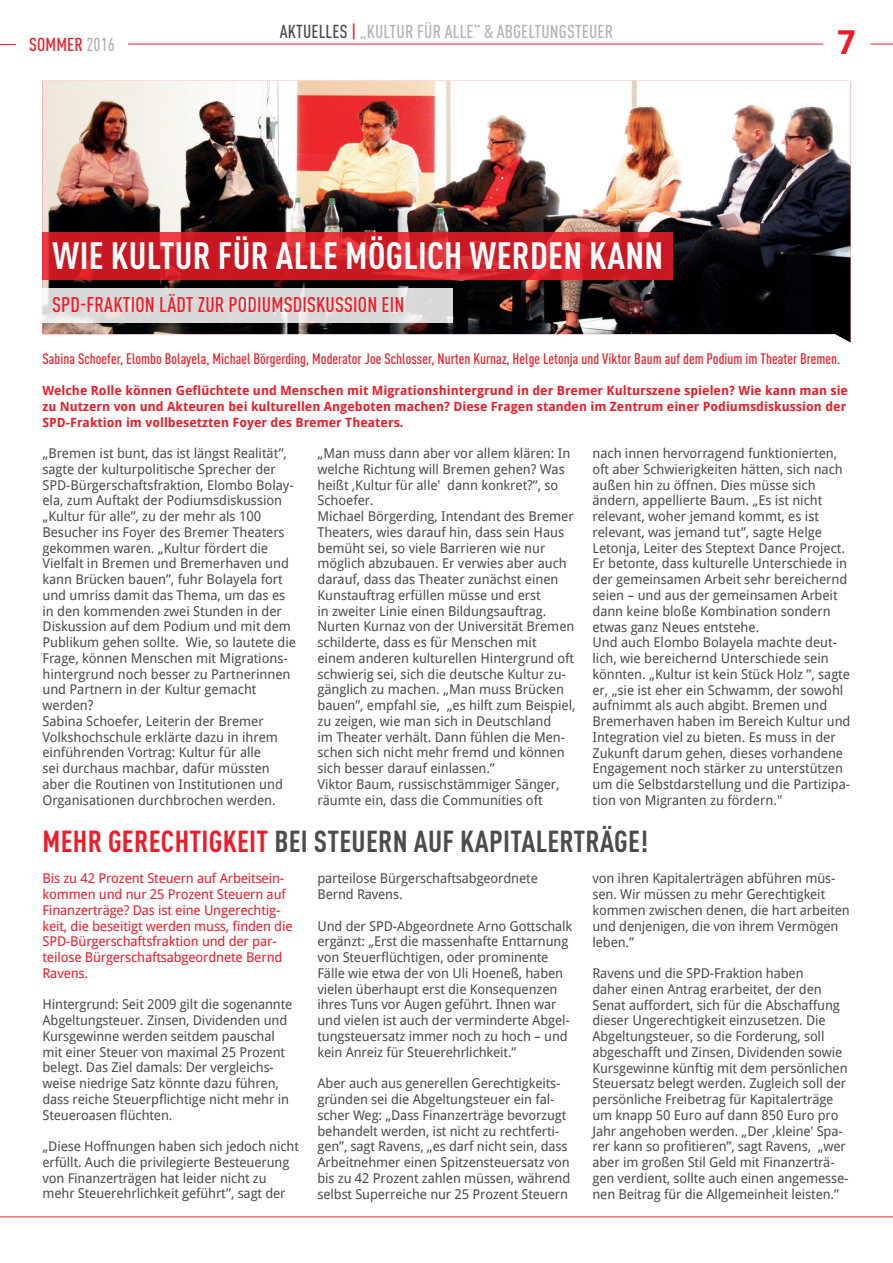
<style>
.page{position:relative;width:893px;height:1263px;background:#fff}
.page>*{position:absolute;margin:0;border:0;box-sizing:border-box;transform-origin:0 0}
.t1{font:700 condensed 37.5px "DINOT";letter-spacing:.01em;color:#fff}
.t2{font:700 33px "Droid Sans Pro";color:#ee1c28}
.t3{font:700 condensed 30px "DINOT";letter-spacing:.01em;color:#4b4c4d}
.t4{font:500 condensed 21px "DINOT";letter-spacing:.01em;color:#ee1c28}
.t5{font:500 condensed 18.6px "DINOT";letter-spacing:.01em;color:#b2b3b7}
.t6{font:500 condensed 18.6px "DINOT";letter-spacing:.01em;color:#ee1c28}
.t7{font:500 condensed 15px "DINOT";letter-spacing:.005em;color:#ee1c28}
.t8{font:13.5px/15.8px "Droid Sans Pro";letter-spacing:-.005em;color:#4b4c4d}
.t9{font:13.5px/15.8px "Droid Sans Pro";letter-spacing:-.01em;color:#ee1c28}
.t10{font:700 12.75px/15.8px "Droid Sans Pro";letter-spacing:.005em;color:#ee1c28}
.s1{color:#b2b3b7}
.s2{color:#4b4c4d}
.s3{color:#ee1c28}
</style>
<div class="page">
<hr style="left:0;top:1216px;width:893px;height:1px;background:#ee1c28">
<hr style="left:128px;top:44px;width:695px;height:1px;background:#ee1c28">
<svg style="left:0;top:44px;width:16px;height:1px"></svg>
<svg style="left:870px;top:44px;width:23px;height:1px"></svg>
<img style="left:43px;top:81px;width:807px;height:261px">
<svg style="left:43px;top:232px;width:630px;height:48px;background:#d11e28"></svg>
<svg style="left:43px;top:289px;width:410px;height:34px;background:#dcdbdb"></svg>
<h3 class="t6" style="left:29px;top:33px;width:87px">SOMMER <span class="s1">2016</span></h3>
<h3 class="t5" style="left:280px;top:20px;width:335px"><span class="s2">AKTUELLES</span> <span class="s3">|</span> „KULTUR FÜR ALLE” &amp; ABGELTUNGSTEUER</h3>
<h1 class="t1" style="left:53px;top:233px;width:612px">WIE KULTUR FÜR ALLE MÖGLICH WERDEN KANN</h1>
<h3 class="t4" style="left:52px;top:292px;width:354px">SPD-FRAKTION LÄDT ZUR PODIUMSDISKUSSION EIN</h3>
<h2 class="t2" style="left:837px;top:19px;width:20px">7</h2>
<p class="t7" style="left:42px;top:349px;width:799px">Sabina Schoefer, Elombo Bolayela, Michael Börgerding, Moderator Joe Schlosser, Nurten Kurnaz, Helge Letonja und Viktor Baum auf dem Podium im Theater Bremen.</p>
<p class="t10" style="left:43px;top:382px;width:807px">Welche Rolle können Geflüchtete und Menschen mit Migrationshintergrund in der Bremer Kulturszene spielen? Wie kann man sie zu Nutzern von und Akteuren bei kulturellen Angeboten machen? Diese Fragen standen im Zentrum einer Podiumsdiskussion der<br>SPD-Fraktion im vollbesetzten Foyer des Bremer Theaters.</p>
<p class="t8" style="left:43px;top:445px;width:255px">„Bremen ist bunt, das ist längst Realität”, sagte der kulturpolitische Sprecher der SPD-Bürgerschaftsfraktion, Elombo Bolay&shy;ela, zum Auftakt der Podiumsdiskussion „Kultur für alle”, zu der mehr als 100<br>Besucher ins Foyer des Bremer Theaters gekommen waren. „Kultur fördert die Vielfalt in Bremen und Bremerhaven und kann Brücken bauen”, fuhr Bolayela fort und umriss damit das Thema, um das es in den kommenden zwei Stunden in der Diskussion auf dem Podium und mit dem Publikum gehen sollte. Wie, so lautete die Frage, können Menschen mit Migrations&shy;hintergrund noch besser zu Partnerinnen und Partnern in der Kultur gemacht werden?<br>Sabina Schoefer, Leiterin der Bremer Volkshochschule erklärte dazu in ihrem einführenden Vortrag: Kultur für alle<br>sei durchaus machbar, dafür müssten aber die Routinen von Institutionen und Organisationen durchbrochen werden.</p>
<p class="t8" style="left:317px;top:445px;width:259px">„Man muss dann aber vor allem klären: In welche Richtung will Bremen gehen? Was heißt ,Kultur für alle' dann konkret?”, so Schoefer.<br>Michael Börgerding, Intendant des Bremer Theaters, wies darauf hin, dass sein Haus bemüht sei, so viele Barrieren wie nur möglich abzubauen. Er verwies aber auch darauf, dass das Theater zunächst einen Kunstauftrag erfüllen müsse und erst<br>in zweiter Linie einen Bildungsauftrag.<br>Nurten Kurnaz von der Universität Bremen schilderte, dass es für Menschen mit einem anderen kulturellen Hintergrund oft schwierig sei, sich die deutsche Kultur zu&shy;gänglich zu machen. „Man muss Brücken bauen”, empfahl sie, „es hilft zum Beispiel, zu zeigen, wie man sich in Deutschland<br>im Theater verhält. Dann fühlen die Men&shy;schen sich nicht mehr fremd und können sich besser darauf einlassen.”<br>Viktor Baum, russischstämmiger Sänger, räumte ein, dass die Communities oft</p>
<p class="t8" style="left:592px;top:445px;width:260px">nach innen hervorragend funktionierten, oft aber Schwierigkeiten hätten, sich nach außen hin zu öffnen. Dies müsse sich ändern, appellierte Baum. „Es ist nicht relevant, woher jemand kommt, es ist relevant, was jemand tut”, sagte Helge Letonja, Leiter des Steptext Dance Project.<br>Er betonte, dass kulturelle Unterschiede in der gemeinsamen Arbeit sehr bereichernd seien – und aus der gemeinsamen Arbeit dann keine bloße Kombination sondern etwas ganz Neues entstehe.<br>Und auch Elombo Bolayela machte deut&shy;lich, wie bereichernd Unterschiede sein könnten. „Kultur ist kein Stück Holz ”, sagte er, „sie ist eher ein Schwamm, der sowohl aufnimmt als auch abgibt. Bremen und Bremerhaven haben im Bereich Kultur und Integration viel zu bieten. Es muss in der Zukunft darum gehen, dieses vorhandene Engagement noch stärker zu unterstützen um die Selbstdarstellung und die Partizipa&shy;tion von Migranten zu fördern."</p>
<h3 class="t3" style="left:42px;top:823px;width:607px"><span class="s3">MEHR GERECHTIGKEIT</span> BEI STEUERN AUF KAPITALERTRÄGE!</h3>
<p class="t9" style="left:42px;top:870px;width:252px">Bis zu 42 Prozent Steuern auf Arbeitsein&shy;kommen und nur 25 Prozent Steuern auf Finanzerträge? Das ist eine Ungerechtig&shy;keit, die beseitigt werden muss, finden die SPD-Bürgerschaftsfraktion und der par&shy;teilose Bürgerschaftsabgeordnete Bernd Ravens.</p>
<p class="t8" style="left:42px;top:996px;width:251px">Hintergrund: Seit 2009 gilt die sogenannte Abgeltungsteuer. Zinsen, Dividenden und Kursgewinne werden seitdem pauschal mit einer Steuer von maximal 25 Prozent belegt. Das Ziel damals: Der vergleichs&shy;weise niedrige Satz könnte dazu führen, dass reiche Steuerpflichtige nicht mehr in Steueroasen flüchten.</p>
<p class="t8" style="left:42px;top:1138px;width:258px">„Diese Hoffnungen haben sich jedoch nicht erfüllt. Auch die privilegierte Besteuerung von Finanzerträgen hat leider nicht zu mehr Steuerehrlichkeit geführt”, sagt der</p>
<p class="t8" style="left:317px;top:870px;width:222px">parteilose Bürgerschaftsabgeordnete<br>Bernd Ravens.</p>
<p class="t8" style="left:317px;top:917px;width:256px">Und der SPD-Abgeordnete Arno Gottschalk ergänzt: „Erst die massenhafte Enttarnung von Steuerflüchtigen, oder prominente Fälle wie etwa der von Uli Hoeneß, haben vielen überhaupt erst die Konsequenzen ihres Tuns vor Augen geführt. Ihnen war und vielen ist auch der verminderte Abgel&shy;tungsteuersatz immer noch zu hoch – und kein Anreiz für Steuerehrlichkeit.”</p>
<p class="t8" style="left:317px;top:1075px;width:254px">Aber auch aus generellen Gerechtigkeits&shy;gründen sei die Abgeltungsteuer ein fal&shy;scher Weg: „Dass Finanzerträge bevorzugt behandelt werden, ist nicht zu rechtferti&shy;gen”, sagt Ravens, „es darf nicht sein, dass Arbeitnehmer einen Spitzensteuersatz von bis zu 42 Prozent zahlen müssen, während selbst Superreiche nur 25 Prozent Steuern</p>
<p class="t8" style="left:592px;top:870px;width:259px">von ihren Kapitalerträgen abführen müs&shy;sen. Wir müssen zu mehr Gerechtigkeit kommen zwischen denen, die hart arbeiten und denjenigen, die von ihrem Vermögen leben.”</p>
<p class="t8" style="left:592px;top:965px;width:258px">Ravens und die SPD-Fraktion haben<br>daher einen Antrag erarbeitet, der den Senat auffordert, sich für die Abschaffung dieser Ungerechtigkeit einzusetzen. Die Abgeltungsteuer, so die Forderung, soll abgeschafft und Zinsen, Dividenden sowie Kursgewinne künftig mit dem persönlichen Steuersatz belegt werden. Zugleich soll der persönliche Freibetrag für Kapitalerträge um knapp 50 Euro auf dann 850 Euro pro Jahr angehoben werden. „Der ,kleine' Spa&shy;rer kann so profitieren”, sagt Ravens, „wer aber im großen Stil Geld mit Finanzerträ&shy;gen verdient, sollte auch einen angemesse&shy;nen Beitrag für die Allgemeinheit leisten.”</p>
</div>
